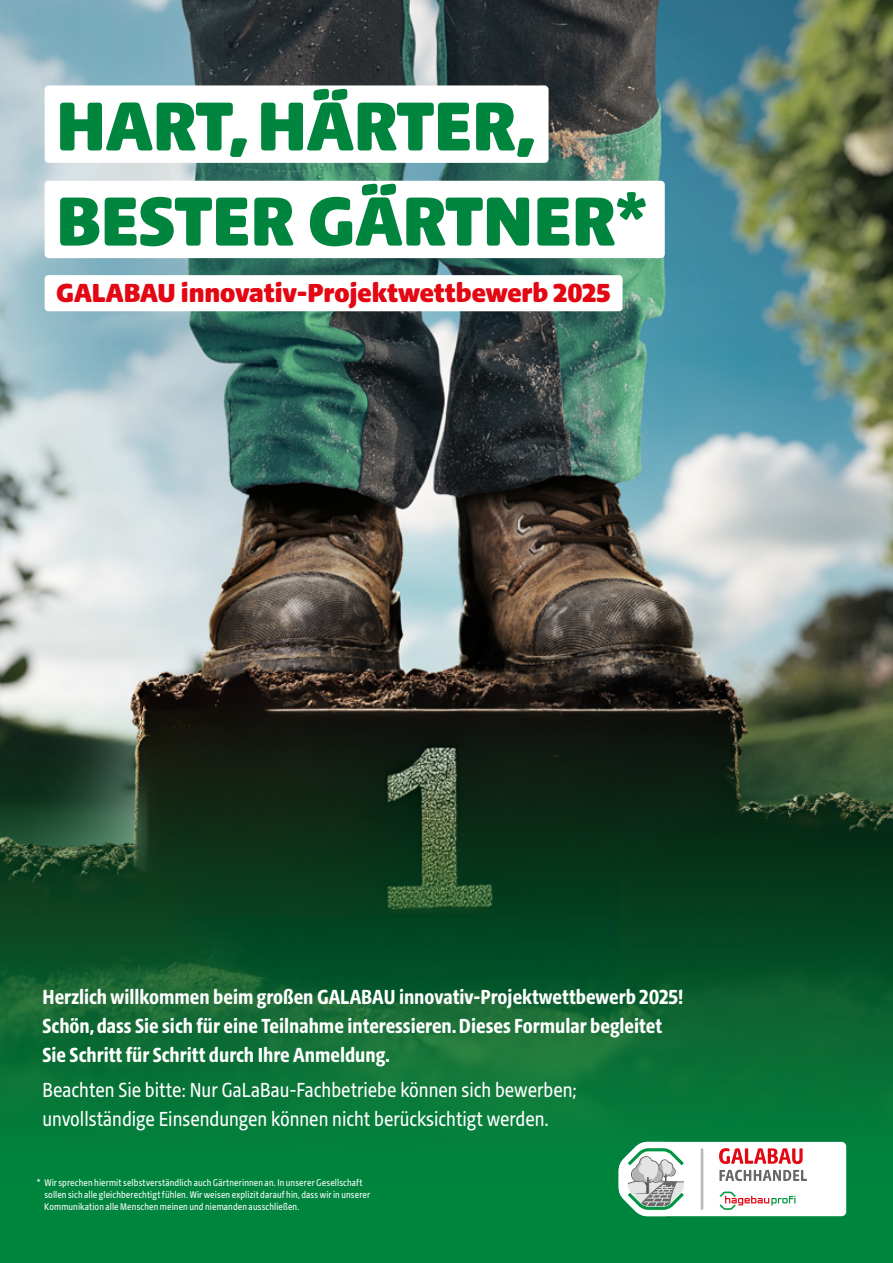
<style>
.page{position:relative;width:893px;height:1263px;background:#00853e}
.page>*{position:absolute;margin:0;border:0;box-sizing:border-box;transform-origin:0 0}
.t1{font:900 75.3px "Hagebau";color:#00853e}
.t2{font:900 75px "Hagebau";color:#00853e}
.t3{font:900 28.35px "Hagebau";color:#e30613}
.t4{font:700 22.05px/29.1px "Hagebau Condensed";color:#fff}
.t5{font:22.05px/29.1px "Hagebau Condensed";color:#fff}
.t6{font:10.5px/12px "Hagebau Condensed";letter-spacing:.01em;color:#fff}
.s1{font-size:28.5px}
</style>
<div class="page">
<img style="left:0;top:0;width:893px;height:1179px">
<div style="left:45px;top:275px;width:577px;height:36px;background:#fff;border-radius:4px"></div>
<div style="left:45px;top:85px;width:504px;height:78px;background:#fff;border-radius:4px"></div>
<div style="left:45px;top:181px;width:620px;height:77px;background:#fff;border-radius:4px"></div>
<svg style="left:619px;top:1142px;width:227px;height:74px;background:#e1deda"></svg>
<h2 class="t2" style="left:56px;top:80px;width:481px">HART, HÄRTER,</h2>
<h1 class="t1" style="left:56px;top:175px;width:592px">BESTER GÄRTNER*</h1>
<h3 class="t3" style="left:56px;top:276px;width:556px">GALABAU <span class="s1">innovativ</span>-Projektwettbewerb 2025</h3>
<h3 class="t4" style="left:43px;top:981px;width:642px">Herzlich willkommen beim großen GALABAU innovativ-Projektwettbewerb 2025!<br>Schön, dass Sie sich für eine Teilnahme interessieren. Dieses Formular begleitet<br>Sie Schritt für Schritt durch Ihre Anmeldung.</h3>
<h3 class="t5" style="left:43px;top:1075px;width:536px">Beachten Sie bitte: Nur GaLaBau-Fachbetriebe können sich bewerben; unvollständige Einsendungen können nicht berücksichtigt werden.</h3>
<p class="t6" style="left:44px;top:1177px;width:327px;text-indent:-7px">* Wir sprechen hiermit selbstverständlich auch Gärtnerinnen an. In unserer Gesellschaft sollen sich alle gleichberechtigt fühlen. Wir weisen explizit darauf hin, dass wir in unserer<br>Kommunikation alle Menschen meinen und niemanden ausschließen.</p>
</div>
